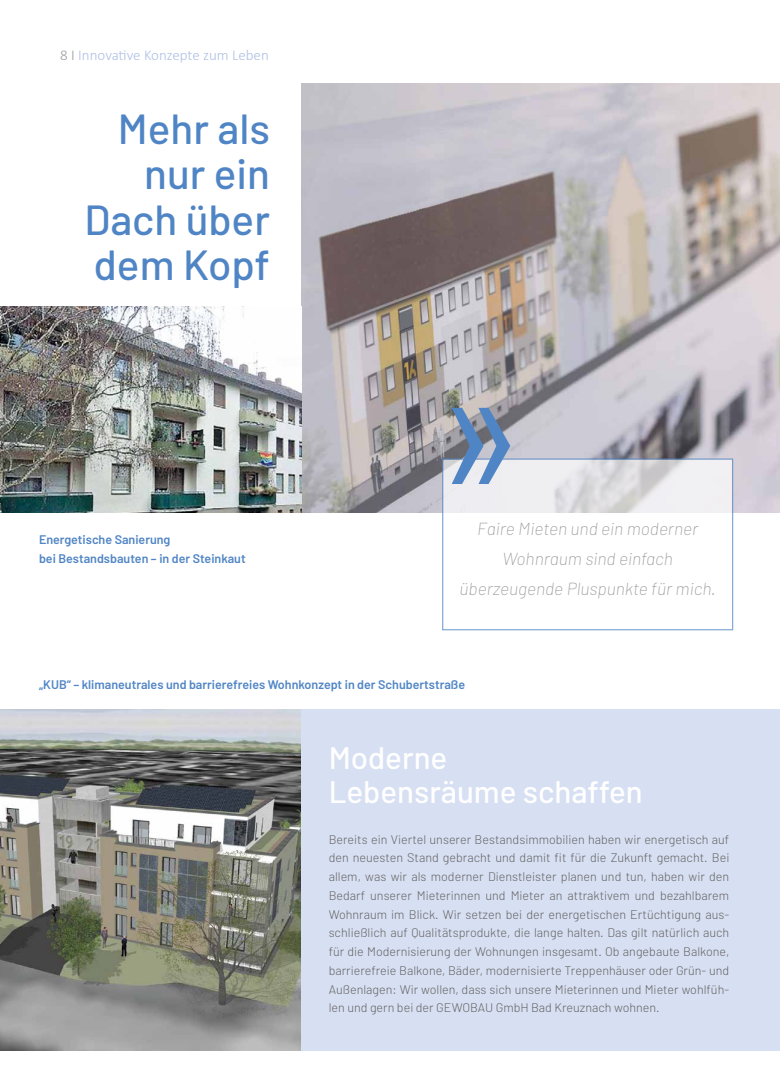
<style>
.page{position:relative;width:780px;height:1081px;background:#fff}
.page>*{position:absolute;margin:0;border:0;box-sizing:border-box;transform-origin:0 0}
.t1{font:171px "Arial Narrow";color:#5085c5}
.t2{font:500 42.25px/45.5px "Barlow";color:#5085c5;text-align:right}
.t3{font:500 31.25px/33.8px "Barlow";color:#fff}
.t4{font:italic 200 17.5px/30px "Barlow";color:#9c9d9d;text-align:center}
.t5{font:300 15px "Calibri";color:#afc0e4}
.t6{font:300 12.5px/18.8px "Barlow";color:#636362;text-align:justify}
.t7{font:600 12.5px/18.8px "Barlow";color:#5085c5}
.s1{color:#9c9d9d}
</style>
<div class="page">
<img style="left:301px;top:83px;width:479px;height:429px">
<img style="left:0;top:710px;width:301px;height:341px">
<div style="left:301px;top:710px;width:479px;height:341px;background:#d7dff2"></div>
<img style="left:0;top:306px;width:301px;height:206px">
<svg style="left:442px;top:458px;width:291px;height:172px"></svg>
<p class="t5" style="left:60px;top:46px;width:210px"><span class="s1">8 I</span> Innovative Konzepte zum Leben</p>
<h2 class="t2" style="left:85px;top:105px;width:187px">Mehr als nur ein<br>Dach über dem Kopf</h2>
<p class="t7" style="left:39px;top:530px;width:208px">Energetische Sanierung<br>bei Bestandsbauten – in der Steinkaut</p>
<h1 class="t1" style="left:442px;top:304px;width:79px">»</h1>
<h3 class="t4" style="left:459px;top:513px;width:258px">Faire Mieten und ein moderner<br>Wohnraum sind einfach überzeugende Pluspunkte für mich.</h3>
<p class="t7" style="left:39px;top:675px;width:428px">„KUB“ – klimaneutrales und barrierefreies Wohnkonzept in der Schubertstraße</p>
<h3 class="t3" style="left:328px;top:740px;width:315px">Moderne<br>Lebensräume schaffen</h3>
<p class="t6" style="left:328px;top:829px;width:402px">Bereits ein Viertel unserer Bestandsimmobilien haben wir energetisch auf den neuesten Stand gebracht und damit fit für die Zukunft gemacht. Bei allem, was wir als moderner Dienstleister planen und tun, haben wir den Bedarf unserer Mieterinnen und Mieter an attraktivem und bezahlbarem Wohnraum im Blick. Wir setzen bei der energetischen Ertüchtigung aus&shy;schließlich auf Qualitätsprodukte, die lange halten. Das gilt natürlich auch für die Modernisierung der Wohnungen insgesamt. Ob angebaute Balkone, barrierefreie Balkone, Bäder, modernisierte Treppenhäuser oder Grün- und Außenlagen: Wir wollen, dass sich unsere Mieterinnen und Mieter wohlfüh&shy;len und gern bei der GEWOBAU GmbH Bad Kreuznach wohnen.</p>
</div>
